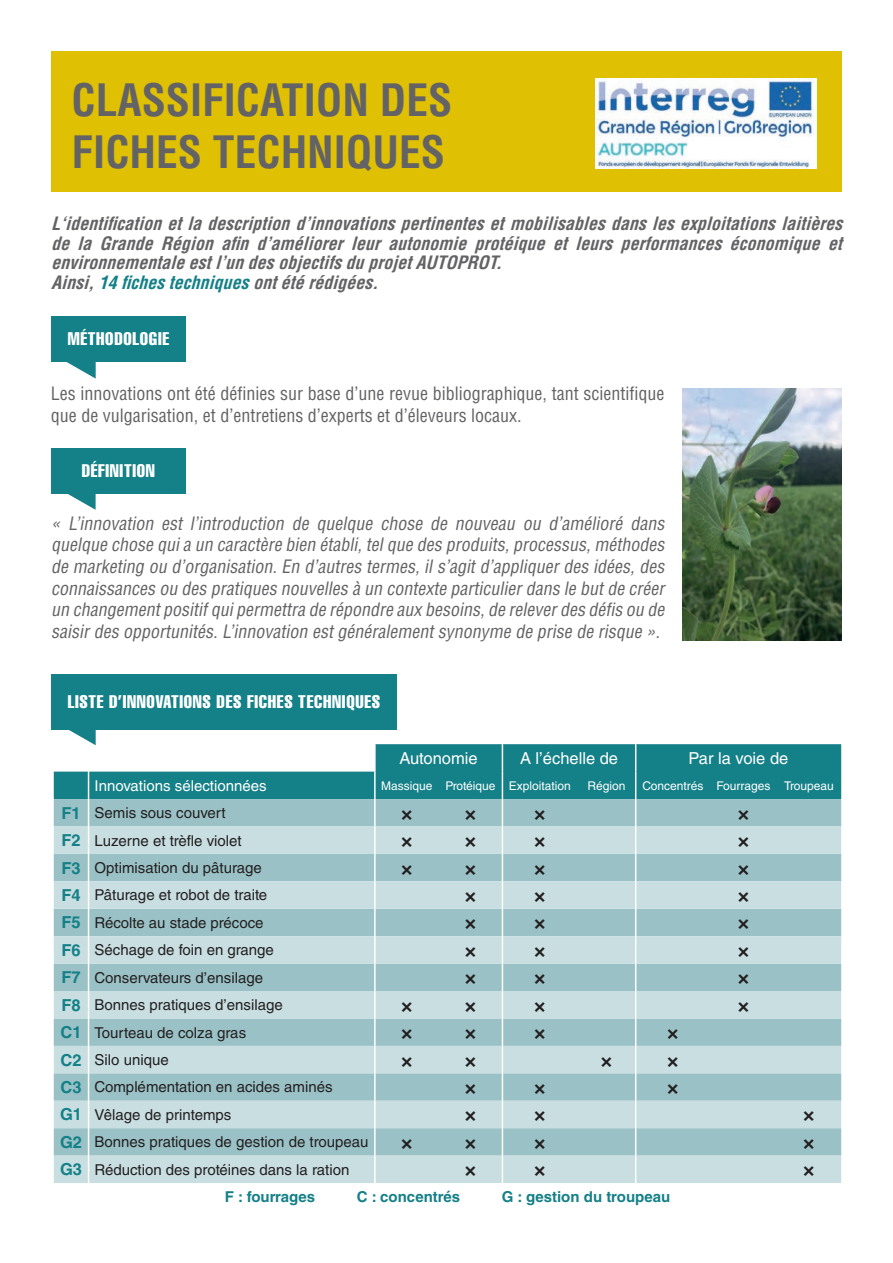
<style>
.page{position:relative;width:893px;height:1263px;background:#fff}
.page>*{position:absolute;margin:0;border:0;box-sizing:border-box;transform-origin:0 0}
.t1{font:700 condensed 43.5px/52.2px "Helvetica LT Std";color:#636366}
.t2{font:700 19.5px "Helvetica LT Std";color:#231f20}
.t3{font:italic condensed 18px/21.6px "Helvetica LT Std";color:#636366;text-align:justify}
.t4{font:italic 700 condensed 18px/19.5px "Helvetica LT Std";color:#636366}
.t5{font:condensed 18px/21.6px "Helvetica LT Std";color:#636366}
.t6{font:18px "Helvetica LT Std Comp";letter-spacing:.04em;color:#fff}
.t7{font:16.5px "Helvetica LT Std";color:#fff}
.t8{font:15px "Helvetica LT Std";color:#231f20}
.t9{font:700 15px "Helvetica LT Std";color:#148087}
.t10{font:15px "Helvetica LT Std";color:#fff}
.t11{font:12px "Helvetica LT Std";color:#fff}
.s1{color:#148087}
.s2{font-weight:700;font-size:16.5px;color:#148087}
</style>
<div class="page">
<div style="left:51px;top:51px;width:791px;height:140px;background:#e0c003"></div>
<svg style="left:67px;top:362px;width:29px;height:17px"></svg>
<svg style="left:68px;top:494px;width:28px;height:16px"></svg>
<div style="left:51px;top:316px;width:135px;height:46px;background:#148087"></div>
<div style="left:51px;top:448px;width:135px;height:46px;background:#148087"></div>
<div style="left:51px;top:674px;width:346px;height:55px;background:#148087"></div>
<img style="left:595px;top:79px;width:221px;height:89px">
<img style="left:683px;top:388px;width:159px;height:252px">
<svg style="left:54px;top:729px;width:787px;height:454px;background:#a7cbcf"></svg>
<hr style="left:374px;top:744px;width:2px;height:28px;background:#fff">
<h1 class="t1" style="left:72px;top:74px;width:382px">CLASSIFICATION DES<br>FICHES TECHNIQUES</h1>
<p class="t4" style="left:51px;top:214px;width:798px">L‘identificationetladescriptiond’innovationspertinentesetmobilisablesdanslesexploitationslaitières de la Grande Région afin d’améliorer leur autonomie protéique et leurs performances économique et environnementaleestl’undesobjectifsduprojetAUTOPROT.<br>Ainsi,<span class="s1">14fichestechniques</span>ontétérédigées.</p>
<p class="t6" style="left:68px;top:327px;width:103px">MÉTHODOLOGIE</p>
<p class="t5" style="left:51px;top:383px;width:615px">Les innovations ont été définies sur base d’une revue bibliographique, tant scientifique que de vulgarisation, et d’entretiens d’experts et d’éleveurs locaux.</p>
<p class="t6" style="left:82px;top:460px;width:75px">DÉFINITION</p>
<p class="t3" style="left:51px;top:512px;width:619px">« L’innovation est l’introduction de quelque chose de nouveau ou d’amélioré dans quelque chose quia un caractère bien établi,telque des produits,processus,méthodes de marketing ou d’organisation.En d’autres termes,ils’agitd’appliquerdes idées,des connaissances ou des pratiques nouvelles à un contexte particulierdans le butde créer un changementpositifquipermettra de répondre aux besoins,de releverdes défis ou de saisirdes opportunités.L’innovation estgénéralementsynonyme de prise de risque ».</p>
<p class="t6" style="left:68px;top:690px;width:314px">LISTE D’INNOVATIONS DES FICHES TECHNIQUES</p>
<p class="t7" style="left:400px;top:748px;width:80px">Autonomie</p>
<p class="t7" style="left:520px;top:748px;width:100px">A l’échelle de</p>
<p class="t7" style="left:688px;top:748px;width:101px">Par la voie de</p>
<p class="t10" style="left:95px;top:777px;width:173px">Innovations sélectionnées</p>
<p class="t11" style="left:381px;top:778px;width:191px">Massique Protéique Exploitation</p>
<p class="t11" style="left:588px;top:778px;width:39px">Région</p>
<p class="t11" style="left:642px;top:778px;width:193px">Concentrés Fourrages Troupeau</p>
<p class="t8" style="left:62px;top:804px;width:166px"><span class="s2">F1</span> Semis sous couvert</p>
<p class="t2" style="left:401px;top:801px;width:13px">×</p>
<p class="t2" style="left:465px;top:801px;width:13px">×</p>
<p class="t2" style="left:534px;top:801px;width:13px">×</p>
<p class="t2" style="left:738px;top:801px;width:13px">×</p>
<p class="t8" style="left:62px;top:832px;width:182px"><span class="s2">F2</span> Luzerne et trèfle violet</p>
<p class="t2" style="left:401px;top:828px;width:13px">×</p>
<p class="t2" style="left:465px;top:828px;width:13px">×</p>
<p class="t2" style="left:534px;top:828px;width:13px">×</p>
<p class="t2" style="left:738px;top:828px;width:13px">×</p>
<p class="t8" style="left:62px;top:859px;width:202px"><span class="s2">F3</span> Optimisation du pâturage</p>
<p class="t2" style="left:401px;top:856px;width:13px">×</p>
<p class="t2" style="left:465px;top:856px;width:13px">×</p>
<p class="t2" style="left:534px;top:856px;width:13px">×</p>
<p class="t2" style="left:738px;top:856px;width:13px">×</p>
<p class="t8" style="left:62px;top:886px;width:207px"><span class="s2">F4</span> Pâturage et robot de traite</p>
<p class="t2" style="left:465px;top:883px;width:13px">×</p>
<p class="t2" style="left:534px;top:883px;width:13px">×</p>
<p class="t2" style="left:738px;top:883px;width:13px">×</p>
<p class="t8" style="left:62px;top:914px;width:204px"><span class="s2">F5</span> Récolte au stade précoce</p>
<p class="t2" style="left:465px;top:911px;width:13px">×</p>
<p class="t2" style="left:534px;top:911px;width:13px">×</p>
<p class="t2" style="left:738px;top:911px;width:13px">×</p>
<p class="t8" style="left:62px;top:941px;width:214px"><span class="s2">F6</span> Séchage de foin en grange</p>
<p class="t2" style="left:465px;top:938px;width:13px">×</p>
<p class="t2" style="left:534px;top:938px;width:13px">×</p>
<p class="t2" style="left:738px;top:938px;width:13px">×</p>
<p class="t8" style="left:62px;top:969px;width:203px"><span class="s2">F7</span> Conservateurs d’ensilage</p>
<p class="t2" style="left:465px;top:965px;width:13px">×</p>
<p class="t2" style="left:534px;top:965px;width:13px">×</p>
<p class="t2" style="left:738px;top:965px;width:13px">×</p>
<p class="t8" style="left:62px;top:996px;width:223px"><span class="s2">F8</span> Bonnes pratiques d’ensilage</p>
<p class="t2" style="left:401px;top:993px;width:13px">×</p>
<p class="t2" style="left:465px;top:993px;width:13px">×</p>
<p class="t2" style="left:534px;top:993px;width:13px">×</p>
<p class="t2" style="left:738px;top:993px;width:13px">×</p>
<p class="t8" style="left:61px;top:1023px;width:187px"><span class="s2">C1</span> Tourteau de colza gras</p>
<p class="t2" style="left:401px;top:1020px;width:13px">×</p>
<p class="t2" style="left:465px;top:1020px;width:13px">×</p>
<p class="t2" style="left:534px;top:1020px;width:13px">×</p>
<p class="t2" style="left:667px;top:1020px;width:13px">×</p>
<p class="t8" style="left:61px;top:1051px;width:110px"><span class="s2">C2</span> Silo unique</p>
<p class="t2" style="left:401px;top:1048px;width:13px">×</p>
<p class="t2" style="left:465px;top:1048px;width:13px">×</p>
<p class="t2" style="left:601px;top:1048px;width:13px">×</p>
<p class="t2" style="left:667px;top:1048px;width:13px">×</p>
<p class="t8" style="left:61px;top:1078px;width:273px"><span class="s2">C3</span> Complémentation en acides aminés</p>
<p class="t2" style="left:465px;top:1075px;width:13px">×</p>
<p class="t2" style="left:534px;top:1075px;width:13px">×</p>
<p class="t2" style="left:667px;top:1075px;width:13px">×</p>
<p class="t8" style="left:60px;top:1106px;width:173px"><span class="s2">G1</span> Vêlage de printemps</p>
<p class="t2" style="left:465px;top:1103px;width:13px">×</p>
<p class="t2" style="left:534px;top:1103px;width:13px">×</p>
<p class="t2" style="left:803px;top:1103px;width:13px">×</p>
<p class="t8" style="left:60px;top:1133px;width:310px"><span class="s2">G2</span> Bonnes pratiques de gestion de troupeau</p>
<p class="t2" style="left:401px;top:1130px;width:13px">×</p>
<p class="t2" style="left:465px;top:1130px;width:13px">×</p>
<p class="t2" style="left:534px;top:1130px;width:13px">×</p>
<p class="t2" style="left:803px;top:1130px;width:13px">×</p>
<p class="t8" style="left:60px;top:1161px;width:291px"><span class="s2">G3</span> Réduction des protéines dans la ration</p>
<p class="t2" style="left:465px;top:1157px;width:13px">×</p>
<p class="t2" style="left:534px;top:1157px;width:13px">×</p>
<p class="t2" style="left:803px;top:1157px;width:13px">×</p>
<p class="t9" style="left:225px;top:1188px;width:92px">F : fourrages</p>
<p class="t9" style="left:357px;top:1188px;width:105px">C : concentrés</p>
<p class="t9" style="left:502px;top:1188px;width:170px">G : gestion du troupeau</p>
</div>
